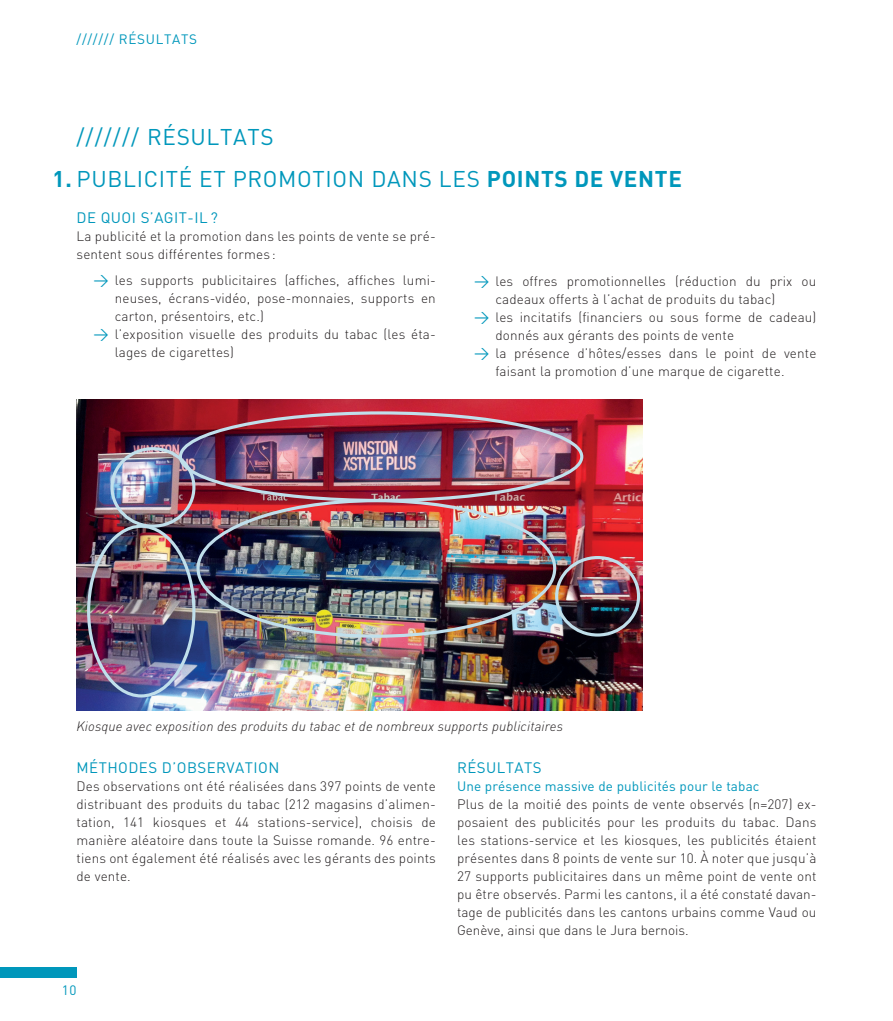
<style>
.page{position:relative;width:893px;height:1021px;background:#fff}
.page>*{position:absolute;margin:0;border:0;box-sizing:border-box;transform-origin:0 0}
.t1{font:22.5px "DIN";letter-spacing:.03em;color:#0097bb}
.t2{font:15px "DIN";color:#0097bb}
.t3{font:300 13.5px/18px "DIN";letter-spacing:.01em;color:#231f20;text-align:justify}
.t4{font:italic 300 13.5px "DINOT";letter-spacing:.01em;color:#231f20}
.t5{font:13.5px "DIN";letter-spacing:.01em;color:#0097bb}
.t6{font:13.5px "DIN";letter-spacing:.05em;color:#0097bb}
.s1{font-weight:700}
.s2{font-weight:400;font-size:15px;color:#0097bb}
</style>
<div class="page">
<div style="left:0;top:967px;width:77px;height:10px;background:#0097bb"></div>
<img style="left:77px;top:400px;width:565px;height:310px">
<div style="left:110px;top:447px;width:85px;height:80px;border:3px solid #c0dfeb;border-radius:50%"></div>
<div style="left:555px;top:556px;width:85px;height:80px;border:3px solid #c0dfeb;border-radius:50%"></div>
<div style="left:87px;top:524px;width:108px;height:173px;border:3px solid #c0dfeb;border-radius:50%"></div>
<div style="left:179px;top:411px;width:404px;height:91px;border:3px solid #c0dfeb;border-radius:50%"></div>
<p class="t6" style="left:77px;top:31px;width:122px">/////// RÉSULTATS</p>
<h1 class="t1" style="left:77px;top:123px;width:199px">/////// RÉSULTATS</h1>
<h1 class="t1" style="left:53px;top:165px;width:628px"><span class="s1">1.</span> PUBLICITÉ ET PROMOTION DANS LES <span class="s1">POINTS DE VENTE</span></h1>
<p class="t2" style="left:77px;top:208px;width:34px">De quoi</p>
<p class="t2" style="left:141px;top:208px;width:23px">s’agit</p>
<p class="t2" style="left:187px;top:208px;width:32px">-il ?</p>
<p class="t3" style="left:77px;top:227px;width:361px">La publicité et la promotion dans les points de vente se pré&shy;sentent sous différentes formes :</p>
<p class="t3" style="left:94px;top:271px;width:344px"><span class="s2">&gt;</span> les supports publicitaires (affiches, affiches lumi-</p>
<p class="t3" style="left:115px;top:289px;width:323px">neuses, écrans-vidéo, pose-monnaies, supports en</p>
<p class="t3" style="left:115px;top:307px;width:151px">carton, présentoirs, etc.)</p>
<p class="t3" style="left:94px;top:325px;width:344px"><span class="s2">&gt;</span> l’exposition visuelle des produits du tabac (les éta-</p>
<p class="t3" style="left:115px;top:343px;width:121px">lages de cigarettes)</p>
<p class="t3" style="left:474px;top:272px;width:344px"><span class="s2">&gt;</span> les offres promotionnelles (réduction du prix ou</p>
<p class="t3" style="left:495px;top:290px;width:281px">cadeaux offerts à l’achat de produits du tabac)</p>
<p class="t3" style="left:474px;top:308px;width:344px"><span class="s2">&gt;</span> les incitatifs (financiers ou sous forme de cadeau)</p>
<p class="t3" style="left:495px;top:326px;width:240px">donnés aux gérants des points de vente</p>
<p class="t3" style="left:474px;top:344px;width:344px"><span class="s2">&gt;</span> la présence d’hôtes/esses dans le point de vente</p>
<p class="t3" style="left:495px;top:362px;width:291px">faisant la promotion d’une marque de cigarette.</p>
<p class="t4" style="left:77px;top:718px;width:488px">Kiosque avec exposition des produits du tabac et de nombreux supports publicitaires</p>
<p class="t2" style="left:77px;top:758px;width:24px">Méthodes</p>
<p class="t2" style="left:162px;top:758px;width:26px">d’observation</p>
<p class="t3" style="left:77px;top:777px;width:361px">Des observations ont été réalisées dans 397 points de vente distribuant des produits du tabac (212 magasins d’alimen&shy;tation, 141 kiosques et 44 stations-service), choisis de manière aléatoire dans toute la Suisse romande. 96 entre&shy;tiens ont également été réalisés avec les gérants des points de vente.</p>
<p class="t5" style="left:62px;top:982px;width:16px">10</p>
<p class="t2" style="left:457px;top:758px;width:21px">Résultats</p>
<p class="t5" style="left:457px;top:777px;width:304px">Une présence massive de publicités pour le tabac</p>
<p class="t3" style="left:457px;top:795px;width:361px">Plus de la moitié des points de vente observés (n=207) ex&shy;posaient des publicités pour les produits du tabac. Dans les stations-service et les kiosques, les publicités étaient présentes dans 8 points de vente sur 10. À noter que jusqu’à 27 supports publicitaires dans un même point de vente ont pu être observés. Parmi les cantons, il a été constaté davan&shy;tage de publicités dans les cantons urbains comme Vaud ou Genève, ainsi que dans le Jura bernois.</p>
</div>
